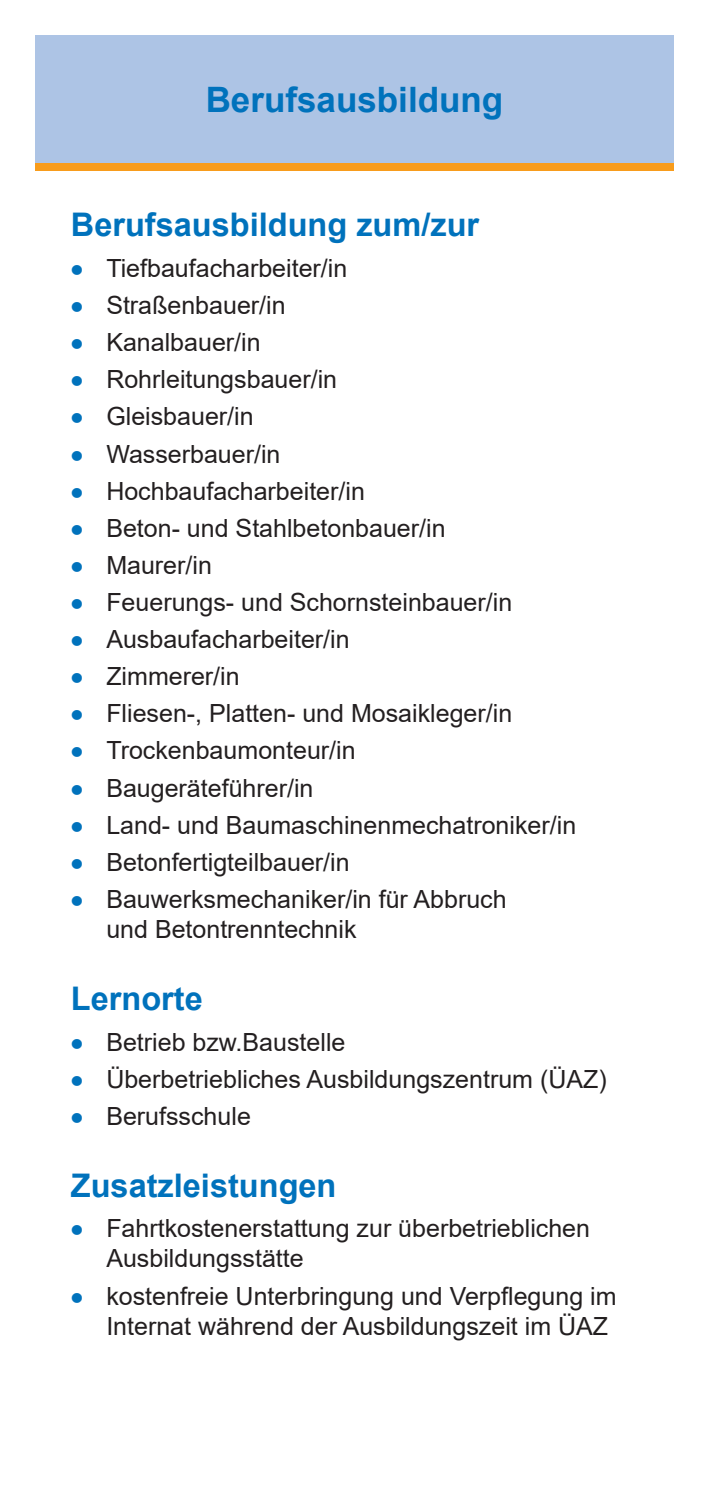
<style>
.page{position:relative;width:709px;height:1489px;background:#fff}
.page>*{position:absolute;margin:0;border:0;box-sizing:border-box;transform-origin:0 0}
.t1{font:700 35px "Arial";color:#0072bc}
.t2{font:700 32.5px "Arial";color:#0072bc}
.t3{font:25px/30px "Arial";color:#231f20}
.s1{font-weight:700;font-size:35px;color:#0072bc}
</style>
<div class="page">
<div style="left:35px;top:163px;width:638px;height:7px;background:#f89c1c"></div>
<div style="left:35px;top:35px;width:638px;height:128px;background:#adc4e5"></div>
<h1 class="t1" style="left:206px;top:75px;width:299px">Berufsausbildung</h1>
<h2 class="t2" style="left:71px;top:202px;width:410px">Berufsausbildung zum/zur</h2>
<p class="t3" style="left:71px;top:253px;width:278px"><span class="s1">•</span> Tiefbaufacharbeiter/in</p>
<p class="t3" style="left:71px;top:290px;width:216px"><span class="s1">•</span> Straßenbauer/in</p>
<p class="t3" style="left:71px;top:327px;width:191px"><span class="s1">•</span> Kanalbauer/in</p>
<p class="t3" style="left:71px;top:364px;width:268px"><span class="s1">•</span> Rohrleitungsbauer/in</p>
<p class="t3" style="left:71px;top:401px;width:184px"><span class="s1">•</span> Gleisbauer/in</p>
<p class="t3" style="left:71px;top:438px;width:211px"><span class="s1">•</span> Wasserbauer/in</p>
<p class="t3" style="left:71px;top:475px;width:295px"><span class="s1">•</span> Hochbaufacharbeiter/in</p>
<p class="t3" style="left:71px;top:513px;width:376px"><span class="s1">•</span> Beton- und Stahlbetonbauer/in</p>
<p class="t3" style="left:71px;top:550px;width:143px"><span class="s1">•</span> Maurer/in</p>
<p class="t3" style="left:71px;top:587px;width:443px"><span class="s1">•</span> Feuerungs- und Schornsteinbauer/in</p>
<p class="t3" style="left:71px;top:624px;width:280px"><span class="s1">•</span> Ausbaufacharbeiter/in</p>
<p class="t3" style="left:71px;top:661px;width:170px"><span class="s1">•</span> Zimmerer/in</p>
<p class="t3" style="left:71px;top:698px;width:443px"><span class="s1">•</span> Fliesen-, Platten- und Mosaikleger/in</p>
<p class="t3" style="left:71px;top:735px;width:286px"><span class="s1">•</span> Trockenbaumonteur/in</p>
<p class="t3" style="left:71px;top:772px;width:244px"><span class="s1">•</span> Baugeräteführer/in</p>
<p class="t3" style="left:71px;top:809px;width:507px"><span class="s1">•</span> Land- und Baumaschinenmechatroniker/in</p>
<p class="t3" style="left:71px;top:846px;width:280px"><span class="s1">•</span> Betonfertigteilbauer/in</p>
<p class="t3" style="left:106px;top:883px;width:402px;text-indent:-35px"><span class="s1">•</span> Bauwerksmechaniker/in für Abbruch und Betontrenntechnik</p>
<h2 class="t2" style="left:71px;top:975px;width:133px">Lernorte</h2>
<p class="t3" style="left:71px;top:1026px;width:276px"><span class="s1">•</span> Betrieb bzw.Baustelle</p>
<p class="t3" style="left:71px;top:1063px;width:537px"><span class="s1">•</span> Überbetriebliches Ausbildungszentrum (ÜAZ)</p>
<p class="t3" style="left:71px;top:1100px;width:181px"><span class="s1">•</span> Berufsschule</p>
<h2 class="t2" style="left:71px;top:1162px;width:267px">Zusatzleistungen</h2>
<p class="t3" style="left:106px;top:1213px;width:485px;text-indent:-35px"><span class="s1">•</span> Fahrtkostenerstattung zur überbetrieblichen<br>Ausbildungsstätte</p>
<p class="t3" style="left:106px;top:1280px;width:511px;text-indent:-35px"><span class="s1">•</span> kostenfreie Unterbringung und Verpflegung im<br>Internat während der Ausbildungszeit im ÜAZ</p>
</div>
